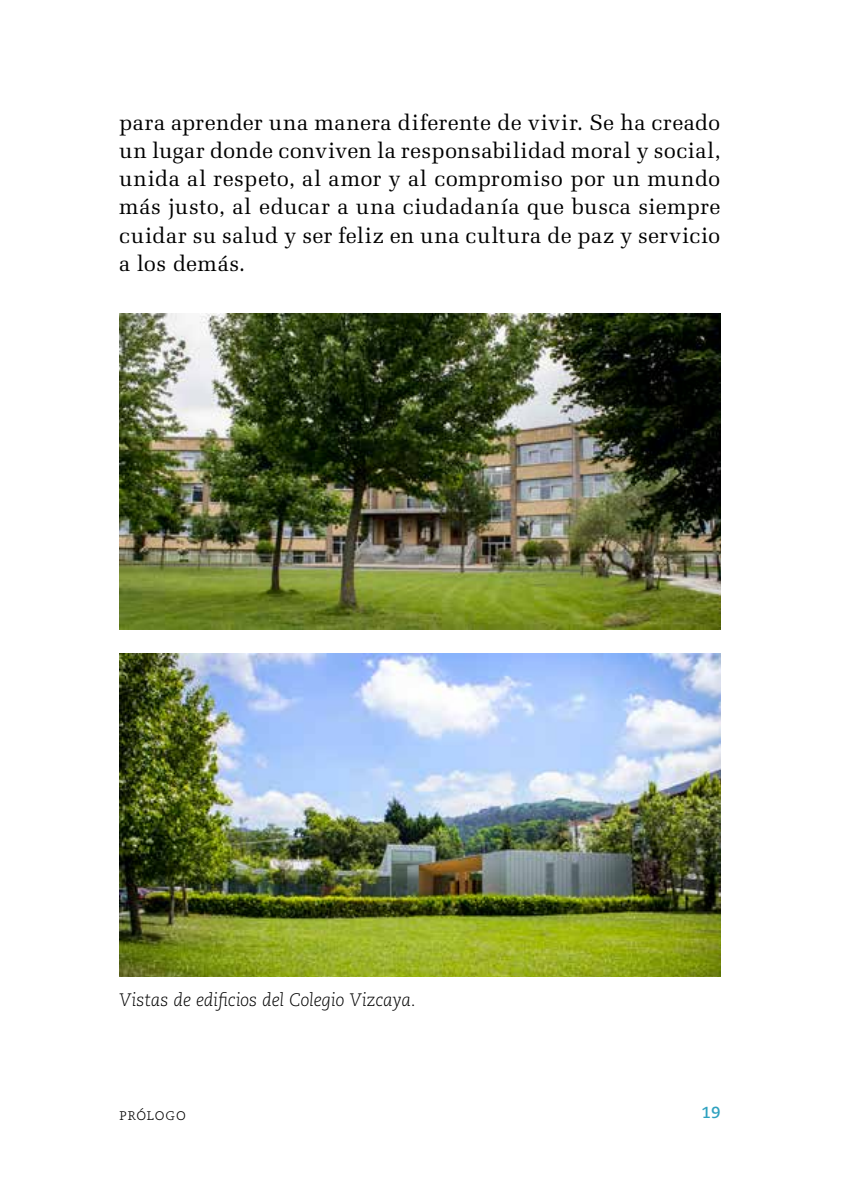
<style>
.page{position:relative;width:851px;height:1191px;background:#fff}
.page>*{position:absolute;margin:0;border:0;box-sizing:border-box;transform-origin:0 0}
.t1{font:22px/28px "Melior LT Std";letter-spacing:.02em;color:#000;text-align:justify}
.t2{font:italic 300 18px "Caecilia LT Std";letter-spacing:-.01em;color:#000}
.t3{font:300 16px "Caecilia LT Std";letter-spacing:.04em;color:#000}
.t4{font:700 16px "Caecilia LT Std";color:#2ea1bf}
</style>
<div class="page">
<img style="left:119px;top:654px;width:601px;height:322px">
<img style="left:119px;top:314px;width:601px;height:316px">
<p class="t1" style="left:119px;top:109px;width:603px">para aprender una manera diferente de vivir. Se ha creado un lugar donde conviven la responsabilidad moral y social, unida al respeto, al amor y al compromiso por un mundo más justo, al educar a una ciudadanía que busca siempre cuidar su salud y ser feliz en una cultura de paz y servicio a los demás.</p>
<p class="t2" style="left:119px;top:989px;width:298px">Vistas de edificios del Colegio Vizcaya.</p>
<p class="t3" style="left:119px;top:1105px;width:68px">prólogo</p>
<p class="t4" style="left:701px;top:1103px;width:20px">19</p>
</div>
